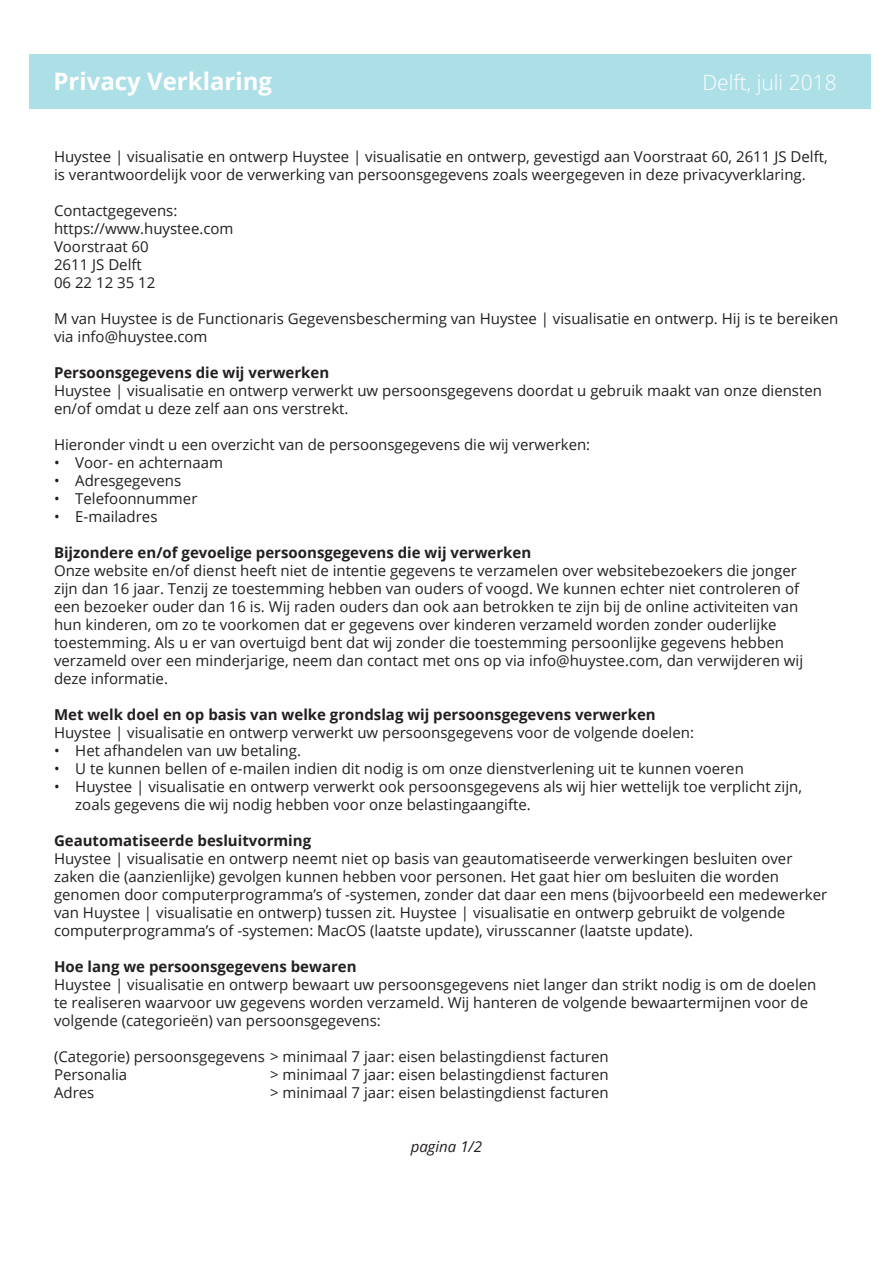
<style>
.page{position:relative;width:893px;height:1263px;background:#fff}
.page>*{position:absolute;margin:0;border:0;box-sizing:border-box;transform-origin:0 0}
.t1{font:700 24px "Open Sans";color:#fff}
.t2{font:300 21px "Open Sans";color:#fff}
.lopende_tekst{font:15px/18px "Open Sans";color:#231f20}
.titels{font:700 15px "Open Sans";color:#231f20}
.lopende_tekst-2{font:italic 15px "Open Sans";color:#231f20}
</style>
<div class="page">
<div style="left:30px;top:54px;width:841px;height:54px;background:#addfe7"></div>
<p class="t1" style="left:54px;top:65px;width:220px">Privacy Verklaring</p>
<p class="t2" style="left:702px;top:68px;width:136px">Delft, juli 2018</p>
<p class="lopende_tekst" style="left:54px;top:147px;width:775px">Huystee | visualisatie en ontwerp Huystee | visualisatie en ontwerp, gevestigd aan Voorstraat 60, 2611 JS Delft, is verantwoordelijk voor de verwerking van persoonsgegevens zoals weergegeven in deze privacyverklaring.</p>
<p class="lopende_tekst" style="left:54px;top:201px;width:125px">Contactgegevens:</p>
<p class="lopende_tekst" style="left:54px;top:219px;width:181px">https://www.huystee.com</p>
<p class="lopende_tekst" style="left:54px;top:237px;width:96px">Voorstraat 60</p>
<p class="lopende_tekst" style="left:54px;top:255px;width:89px">2611 JS Delft</p>
<p class="lopende_tekst" style="left:54px;top:273px;width:103px">06 22 12 35 12</p>
<p class="lopende_tekst" style="left:54px;top:309px;width:786px">M van Huystee is de Functionaris Gegevensbescherming van Huystee | visualisatie en ontwerp. Hij is te bereiken via info@huystee.com</p>
<p class="titels" style="left:54px;top:362px;width:277px">Persoonsgegevens die wij verwerken</p>
<p class="lopende_tekst" style="left:54px;top:381px;width:769px">Huystee | visualisatie en ontwerp verwerkt uw persoonsgegevens doordat u gebruik maakt van onze diensten en/of omdat u deze zelf aan ons verstrekt.</p>
<p class="lopende_tekst" style="left:54px;top:435px;width:538px">Hieronder vindt u een overzicht van de persoonsgegevens die wij verwerken:</p>
<p class="lopende_tekst" style="left:54px;top:453px;width:171px">• Voor- en achternaam</p>
<p class="lopende_tekst" style="left:54px;top:471px;width:129px">• Adresgegevens</p>
<p class="lopende_tekst" style="left:54px;top:489px;width:145px">• Telefoonnummer</p>
<p class="lopende_tekst" style="left:54px;top:507px;width:105px">• E-mailadres</p>
<p class="titels" style="left:54px;top:542px;width:479px">Bijzondere en/of gevoelige persoonsgegevens die wij verwerken</p>
<p class="lopende_tekst" style="left:54px;top:561px;width:751px">Onze website en/of dienst heeft niet de intentie gegevens te verzamelen over websitebezoekers die jonger zijn dan 16 jaar. Tenzij ze toestemming hebben van ouders of voogd. We kunnen echter niet controleren of een bezoeker ouder dan 16 is. Wij raden ouders dan ook aan betrokken te zijn bij de online activiteiten van hun kinderen, om zo te voorkomen dat er gegevens over kinderen verzameld worden zonder ouderlijke toestemming. Als u er van overtuigd bent dat wij zonder die toestemming persoonlijke gegevens hebben verzameld over een minderjarige, neem dan contact met ons op via info@huystee.com, dan verwijderen wij deze informatie.</p>
<p class="titels" style="left:54px;top:704px;width:603px">Met welk doel en op basis van welke grondslag wij persoonsgegevens verwerken</p>
<p class="lopende_tekst" style="left:54px;top:723px;width:641px">Huystee | visualisatie en ontwerp verwerkt uw persoonsgegevens voor de volgende doelen:</p>
<p class="lopende_tekst" style="left:54px;top:741px;width:249px">• Het afhandelen van uw betaling.</p>
<p class="lopende_tekst" style="left:54px;top:759px;width:691px">• U te kunnen bellen of e-mailen indien dit nodig is om onze dienstverlening uit te kunnen voeren</p>
<p class="lopende_tekst" style="left:75px;top:777px;width:728px;text-indent:-21px">• Huystee | visualisatie en ontwerp verwerkt ook persoonsgegevens als wij hier wettelijk toe verplicht zijn, zoals gegevens die wij nodig hebben voor onze belastingaangifte.</p>
<p class="titels" style="left:54px;top:830px;width:259px">Geautomatiseerde besluitvorming</p>
<p class="lopende_tekst" style="left:54px;top:849px;width:775px">Huystee | visualisatie en ontwerp neemt niet op basis van geautomatiseerde verwerkingen besluiten over zaken die (aanzienlijke) gevolgen kunnen hebben voor personen. Het gaat hier om besluiten die worden genomen door computerprogramma’s of -systemen, zonder dat daar een mens (bijvoorbeeld een medewerker van Huystee | visualisatie en ontwerp) tussen zit. Huystee | visualisatie en ontwerp gebruikt de volgende computerprogramma’s of -systemen: MacOS (laatste update), virusscanner (laatste update).</p>
<p class="titels" style="left:54px;top:956px;width:304px">Hoe lang we persoonsgegevens bewaren</p>
<p class="lopende_tekst" style="left:54px;top:975px;width:764px">Huystee | visualisatie en ontwerp bewaart uw persoonsgegevens niet langer dan strikt nodig is om de doelen te realiseren waarvoor uw gegevens worden verzameld. Wij hanteren de volgende bewaartermijnen voor de volgende (categorieën) van persoonsgegevens:</p>
<p class="lopende_tekst" style="left:54px;top:1047px;width:556px">(Categorie) persoonsgegevens &gt; minimaal 7 jaar: eisen belastingdienst facturen</p>
<p class="lopende_tekst" style="left:54px;top:1065px;width:75px">Personalia</p>
<p class="lopende_tekst" style="left:270px;top:1065px;width:340px">&gt; minimaal 7 jaar: eisen belastingdienst facturen</p>
<p class="lopende_tekst" style="left:54px;top:1083px;width:42px">Adres</p>
<p class="lopende_tekst" style="left:270px;top:1083px;width:340px">&gt; minimaal 7 jaar: eisen belastingdienst facturen</p>
<p class="lopende_tekst-2" style="left:411px;top:1136px;width:73px">pagina 1/2</p>
</div>
